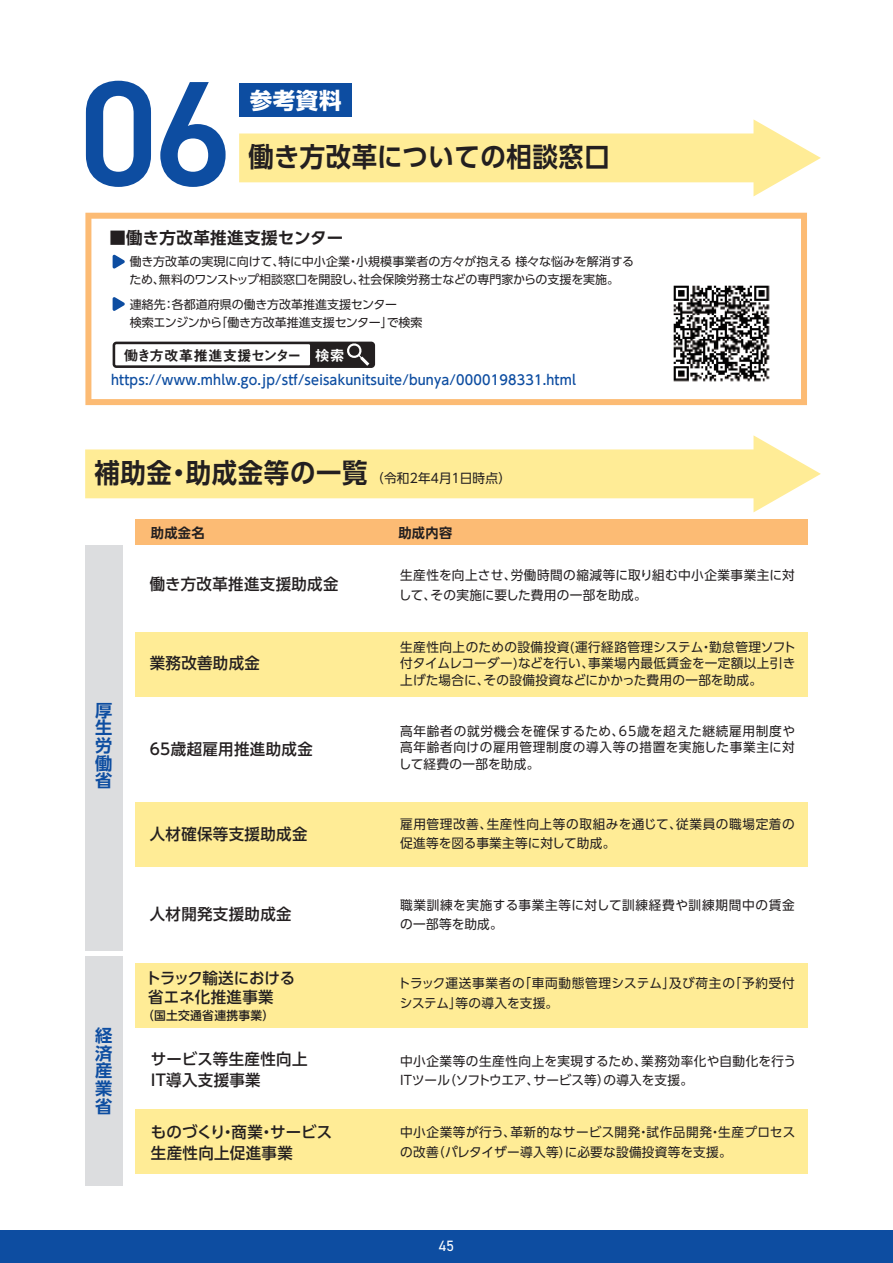
<style>
.page{position:relative;width:893px;height:1263px;background:#fff}
.page>*{position:absolute;margin:0;border:0;box-sizing:border-box;transform-origin:0 0}
.t1{font:600 150px "DIN2014";color:#0d4da1}
.t2{font:700 27px "UD Shin Go Pro De";letter-spacing:.025em;color:#231f20;scale:.94 1}
.t3{font:700 22.5px "UD Shin Go Pro";color:#fff}
.t4{font:700 17.25px/17.7px "UD Shin Go Pro De";color:#0d4da1;text-align:justify}
.t5{font:700 16.5px "UD Shin Go Pro De";letter-spacing:.02em;color:#231f20}
.t6{font:500 15.75px/21px "UD Shin Go Pro";letter-spacing:.025em;color:#231f20}
.t7{font:500 15.75px/19.5px "UD Shin Go Pro";letter-spacing:.005em;color:#231f20}
.t8{font:15px "DIN2014";color:#fff}
.t9{font:14.55px "Midashi Go Pro MB31";letter-spacing:-.03em;color:#231f20}
.t10{font:500 13.5px "UD Shin Go Pro";letter-spacing:.015em;color:#0d4da1;scale:.95 1}
.t11{font:700 13.5px "UD Shin Go Pro De";letter-spacing:.025em;color:#231f20}
.t12{font:12.9px/19.5px "UD Shin Go Pro";letter-spacing:.025em;color:#231f20}
.t13{font:12.9px/19.5px "UD Shin Go Pro";letter-spacing:.045em;color:#231f20}
.t14{font:12.9px/19.5px "UD Shin Go Pro";letter-spacing:.05em;color:#231f20}
.t15{font:12.9px "UD Shin Go Pro";letter-spacing:-.165em;color:#231f20}
.t16{font:12px/18px "UD Shin Go Pro";color:#231f20}
.t17{font:500 12px "UD Shin Go Pro";letter-spacing:.025em;color:#231f20}
.s1{font-family:"Koz Go Pr 6 N";font-weight:400}
.s2{font-size:14.85px;color:#fff}
.s3{font-family:"UD Shin Go Pro De";font-weight:700;font-size:27px}
</style>
<div class="page">
<svg style="left:239px;top:119px;width:582px;height:77px"></svg>
<div style="left:136px;top:632px;width:672px;height:64px;background:#ffec96"></div>
<div style="left:136px;top:802px;width:672px;height:64px;background:#ffec96"></div>
<div style="left:136px;top:964px;width:672px;height:64px;background:#ffec96"></div>
<div style="left:136px;top:1109px;width:672px;height:64px;background:#ffec96"></div>
<div style="left:0;top:1230px;width:893px;height:33px;background:#0d4da1"></div>
<div style="left:239px;top:84px;width:113px;height:33px;background:#0d4da1"></div>
<div style="left:136px;top:520px;width:672px;height:25px;background:#fcbb74"></div>
<div style="left:85px;top:545px;width:38px;height:405px;background:#dcdddf"></div>
<div style="left:85px;top:956px;width:38px;height:229px;background:#dcdddf"></div>
<svg style="left:85px;top:213px;width:722px;height:192px"></svg>
<img style="left:665px;top:278px;width:111px;height:111px">
<div style="left:113px;top:342px;width:262px;height:26px;background:#231f20;border-radius:4px"></div>
<div style="left:115px;top:344px;width:195px;height:21px;background:#fff"></div>
<svg style="left:347px;top:343px;width:22px;height:23px"></svg>
<svg style="left:85px;top:435px;width:736px;height:77px;fill:#ffec96"></svg>
<h1 class="t1" style="left:79px;top:34px;width:447px">06<span class="s1">　　</span></h1>
<h3 class="t3" style="left:250px;top:82px;width:93px">参考資料</h3>
<h2 class="t2" style="left:248px;top:135px;width:386px">働き方改革についての相談窓口</h2>
<p class="t5" style="left:109px;top:224px;width:235px">■働き方改革推進支援センター</p>
<p class="t16" style="left:130px;top:252px;width:506px">働き方改革の実現に向けて、特に中小企業・小規模事業者の方々が抱える 様々な悩みを解消するため、無料のワンストップ相談窓口を開設し、社会保険労務士などの専門家からの支援を実施。</p>
<p class="t16" style="left:130px;top:295px;width:294px">連絡先：各都道府県の働き方改革推進支援センター<br>検索エンジンから「働き方改革推進支援センター」で検索</p>
<p class="t9" style="left:124px;top:343px;width:222px">働き方改革推進支援センター <span class="s2">検索</span></p>
<p class="t10" style="left:111px;top:369px;width:491px">https://www.mhlw.go.jp/stf/seisakunitsuite/bunya/0000198331.html</p>
<p class="t15" style="left:94px;top:468px;width:418px"><span class="s3">補助金・助成金等の一覧</span> （令和２年４月１日時点）</p>
<h3 class="t4" style="left:95px;top:701px;width:18px">厚生労働省</h3>
<h3 class="t4" style="left:95px;top:1026px;width:19px">経済産業省</h3>
<p class="t11" style="left:151px;top:522px;width:55px">助成金名</p>
<p class="t11" style="left:398px;top:522px;width:55px">助成内容</p>
<p class="t6" style="left:150px;top:573px;width:190px">働き方改革推進支援助成金</p>
<p class="t6" style="left:150px;top:652px;width:112px">業務改善助成金</p>
<p class="t6" style="left:150px;top:738px;width:165px">65歳超雇用推進助成金</p>
<p class="t6" style="left:150px;top:823px;width:159px">人材確保等支援助成金</p>
<p class="t6" style="left:150px;top:903px;width:144px">人材開発支援助成金</p>
<p class="t7" style="left:146px;top:967px;width:151px">トラック輸送における省エネ化推進事業</p>
<p class="t17" style="left:142px;top:1005px;width:134px">（国土交通省連携事業）</p>
<p class="t6" style="left:145px;top:1048px;width:164px;text-indent:5px">サービス等生産性向上<br>ＩＴ導入支援事業</p>
<p class="t6" style="left:151px;top:1121px;width:183px">ものづくり・商業・サービス生産性向上促進事業</p>
<p class="t12" style="left:399px;top:565px;width:397px">生産性を向上させ、労働時間の縮減等に取り組む中小企業事業主に対して、その実施に要した費用の一部を助成。</p>
<p class="t12" style="left:400px;top:638px;width:397px;line-height:16.5px;text-align:justify">生産性向上のための設備投資(運行経路管理システム・勤怠管理ソフト付タイムレコーダー)などを行い、事業場内最低賃金を一定額以上引き上げた場合に、その設備投資などにかかった費用の一部を助成。</p>
<p class="t12" style="left:399px;top:722px;width:398px;line-height:16.5px;text-align:justify">高年齢者の就労機会を確保するため、65歳を超えた継続雇用制度や高年齢者向けの雇用管理制度の導入等の措置を実施した事業主に対して経費の一部を助成。</p>
<p class="t13" style="left:400px;top:813px;width:396px">雇用管理改善、生産性向上等の取組みを通じて、従業員の職場定着の促進等を図る事業主等に対して助成。</p>
<p class="t14" style="left:400px;top:895px;width:396px">職業訓練を実施する事業主等に対して訓練経費や訓練期間中の賃金の一部等を助成。</p>
<p class="t12" style="left:398px;top:973px;width:398px">トラック運送事業者の「車両動態管理システム」及び荷主の「予約受付システム」等の導入を支援。</p>
<p class="t12" style="left:400px;top:1050px;width:397px">中小企業等の生産性向上を実現するため、業務効率化や自動化を行う<br>ITツール（ソフトウエア、サービス等）の導入を支援。</p>
<p class="t12" style="left:400px;top:1122px;width:397px">中小企業等が行う、革新的なサービス開発・試作品開発・生産プロセスの改善（パレタイザー導入等）に必要な設備投資等を支援。</p>
<p class="t8" style="left:439px;top:1237px;width:16px">45</p>
</div>
